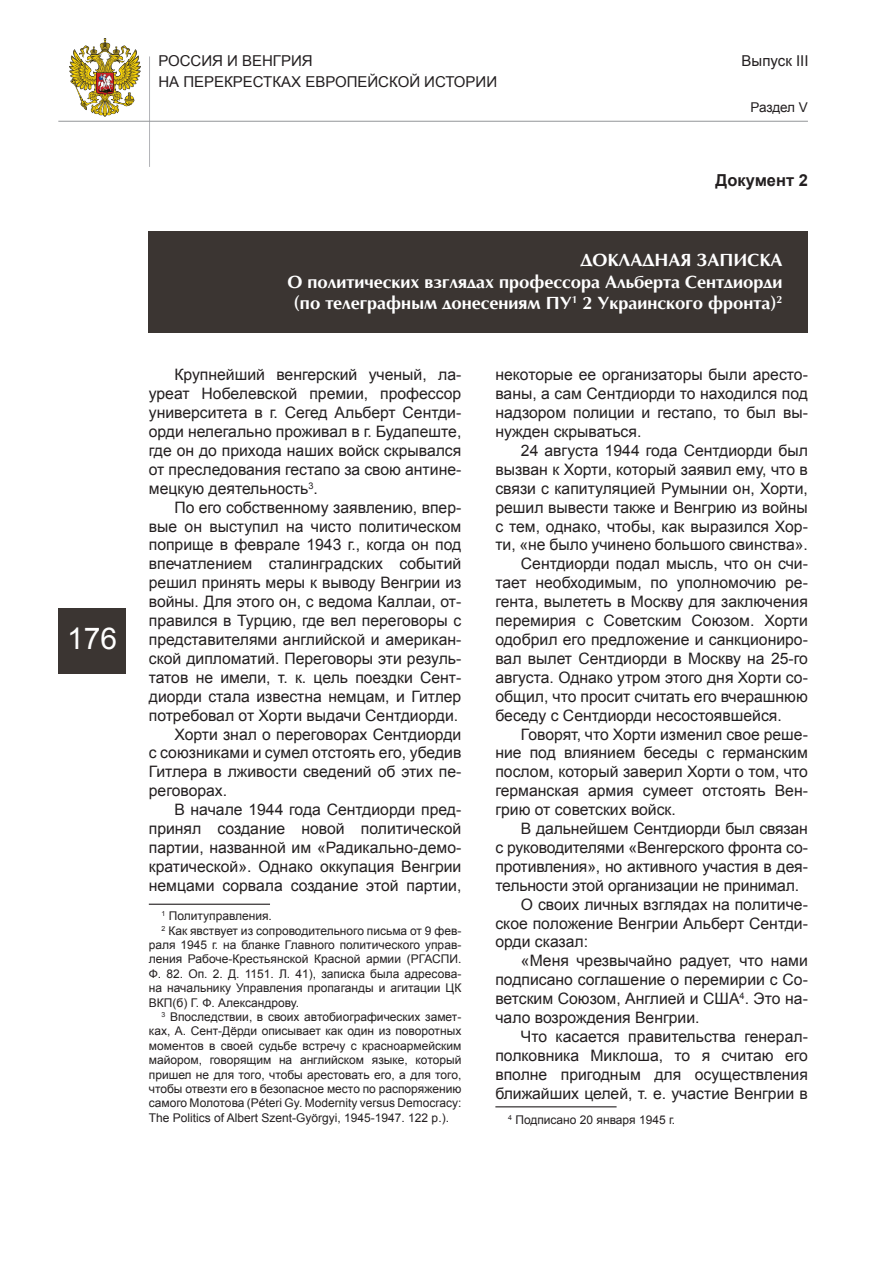
<style>
.page{position:relative;width:893px;height:1263px;background:#fff}
.page>*{position:absolute;margin:0;border:0;box-sizing:border-box;transform-origin:0 0}
.t1{font:30px "Arial";color:#fff}
.t2{font:700 18px/21.6px "AG Opus";color:#fff;text-align:right}
.t3{font:700 16.5px "Arial";color:#231f20}
.t4{font:15.75px/18.9px "Arial";color:#231f20;text-align:justify}
.t5{font:15px "Arial";color:#231f20}
.t6{font:13.5px "Arial";letter-spacing:-.02em;color:#231f20}
.t7{font:12px "Arial";color:#231f20}
</style>
<div class="page">
<hr style="left:149px;top:56px;width:1px;height:111px;background:#b2b3b7">
<hr style="left:58px;top:121px;width:750px;height:1px;background:#939598">
<div style="left:58px;top:608px;width:68px;height:66px;background:#3b3532"></div>
<img style="left:69px;top:38px;width:72px;height:78px">
<div style="left:149px;top:231px;width:659px;height:102px;background:#3b3532"></div>
<hr style="left:149px;top:904px;width:121px;height:1px;background:#231f20">
<hr style="left:495px;top:1106px;width:122px;height:1px;background:#231f20">
<h1 class="t1" style="left:67px;top:618px;width:52px">176</h1>
<p class="t5" style="left:158px;top:51px;width:156px">РОССИЯ И ВЕНГРИЯ</p>
<p class="t5" style="left:742px;top:51px;width:68px">Выпуск III</p>
<p class="t5" style="left:158px;top:72px;width:340px">НА ПЕРЕКРЕСТКАХ ЕВРОПЕЙСКОЙ ИСТОРИИ</p>
<p class="t6" style="left:750px;top:98px;width:59px">Раздел V</p>
<p class="t3" style="left:715px;top:170px;width:94px">Документ 2</p>
<p class="t2" style="left:287px;top:250px;width:497px">ДОКЛАДНАЯ ЗАПИСКА<br>О политических взглядах профессора Альберта Сентдиорди (по телеграфным донесениям ПУ<sup>1</sup> 2 Украинского фронта)<sup>2</sup></p>
<p class="t4" style="left:149px;top:366px;width:314px;text-indent:26px">Крупнейший венгерский ученый, ла&shy;уреат Нобелевской премии, профессор университета в г. Сегед Альберт Сентди&shy;орди нелегально проживал в г. Будапеште, где он до прихода наших войск скрывался от преследования гестапо за свою антине&shy;мецкую деятельность<sup>3</sup>.</p>
<p class="t4" style="left:174px;top:498px;width:289px">По его собственному заявлению, впер-</p>
<p class="t4" style="left:149px;top:517px;width:314px">вые он выступил на чисто политическом</p>
<p class="t4" style="left:149px;top:536px;width:314px">поприще в феврале 1943 г., когда он под</p>
<p class="t4" style="left:149px;top:555px;width:314px">впечатлением сталинградских событий</p>
<p class="t4" style="left:149px;top:573px;width:314px">решил принять меры к выводу Венгрии из</p>
<p class="t4" style="left:149px;top:592px;width:314px">войны. Для этого он, с ведома Каллаи, от-</p>
<p class="t4" style="left:149px;top:611px;width:314px">правился в Турцию, где вел переговоры с</p>
<p class="t4" style="left:149px;top:630px;width:314px">представителями английской и американ-</p>
<p class="t4" style="left:149px;top:649px;width:314px">ской дипломатий. Переговоры эти резуль-</p>
<p class="t4" style="left:149px;top:668px;width:314px">татов не имели, т. к. цель поездки Сент-</p>
<p class="t4" style="left:149px;top:687px;width:314px">диорди стала известна немцам, и Гитлер</p>
<p class="t4" style="left:149px;top:706px;width:311px">потребовал от Хорти выдачи Сентдиорди.</p>
<p class="t4" style="left:174px;top:725px;width:289px">Хорти знал о переговорах Сентдиорди</p>
<p class="t4" style="left:149px;top:744px;width:314px">с союзниками и сумел отстоять его, убедив</p>
<p class="t4" style="left:149px;top:762px;width:314px">Гитлера в лживости сведений об этих пе-</p>
<p class="t4" style="left:149px;top:781px;width:80px">реговорах.</p>
<p class="t4" style="left:174px;top:800px;width:288px">В начале 1944 года Сентдиорди пред-</p>
<p class="t4" style="left:149px;top:819px;width:314px">принял создание новой политической</p>
<p class="t4" style="left:149px;top:838px;width:314px">партии, названной им «Радикально-демо-</p>
<p class="t4" style="left:149px;top:857px;width:314px">кратической». Однако оккупация Венгрии</p>
<p class="t4" style="left:149px;top:876px;width:314px">немцами сорвала создание этой партии,</p>
<p class="t7" style="left:162px;top:908px;width:112px"><sup>1</sup> Политуправления.</p>
<p class="t7" style="left:162px;top:922px;width:301px"><sup>2</sup> Как явствует из сопроводительного письма от 9 фев-</p>
<p class="t7" style="left:149px;top:937px;width:314px">раля 1945 г. на бланке Главного политического управ-</p>
<p class="t7" style="left:149px;top:951px;width:314px">ления Рабоче-Крестьянской Красной армии (РГАСПИ.</p>
<p class="t7" style="left:149px;top:966px;width:314px">Ф. 82. Оп. 2. Д. 1151. Л. 41), записка была адресова-</p>
<p class="t7" style="left:149px;top:980px;width:314px">на начальнику Управления пропаганды и агитации ЦК</p>
<p class="t7" style="left:149px;top:994px;width:152px">ВКП(б) Г. Ф. Александрову.</p>
<p class="t7" style="left:162px;top:1009px;width:301px"><sup>3</sup> Впоследствии, в своих автобиографических замет-</p>
<p class="t7" style="left:149px;top:1023px;width:314px">ках, А. Сент-Дёрди описывает как один из поворотных</p>
<p class="t7" style="left:149px;top:1038px;width:314px">моментов в своей судьбе встречу с красноармейским</p>
<p class="t7" style="left:149px;top:1052px;width:314px">майором, говорящим на английском языке, который</p>
<p class="t7" style="left:149px;top:1066px;width:314px">пришел не для того, чтобы арестовать его, а для того,</p>
<p class="t7" style="left:149px;top:1081px;width:314px">чтобы отвезти его в безопасное место по распоряжению</p>
<p class="t7" style="left:149px;top:1095px;width:314px">самого Молотова (Péteri Gy. Modernity versus Democracy:</p>
<p class="t7" style="left:149px;top:1110px;width:302px">The Politics of Albert Szent-Györgyi, 1945-1947. 122 p.).</p>
<p class="t4" style="left:495px;top:366px;width:314px">некоторые ее организаторы были аресто&shy;ваны, а сам Сентдиорди то находился под надзором полиции и гестапо, то был вы&shy;нужден скрываться.</p>
<p class="t4" style="left:521px;top:441px;width:288px">24 августа 1944 года Сентдиорди был</p>
<p class="t4" style="left:495px;top:460px;width:314px">вызван к Хорти, который заявил ему, что в</p>
<p class="t4" style="left:495px;top:479px;width:314px">связи с капитуляцией Румынии он, Хорти,</p>
<p class="t4" style="left:495px;top:498px;width:314px">решил вывести также и Венгрию из войны</p>
<p class="t4" style="left:495px;top:517px;width:314px">с тем, однако, чтобы, как выразился Хор-</p>
<p class="t4" style="left:495px;top:536px;width:314px">ти, «не было учинено большого свинства».</p>
<p class="t4" style="left:521px;top:555px;width:289px">Сентдиорди подал мысль, что он счи-</p>
<p class="t4" style="left:495px;top:573px;width:314px">тает необходимым, по уполномочию ре-</p>
<p class="t4" style="left:495px;top:592px;width:314px">гента, вылететь в Москву для заключения</p>
<p class="t4" style="left:495px;top:611px;width:314px">перемирия с Советским Союзом. Хорти</p>
<p class="t4" style="left:495px;top:630px;width:314px">одобрил его предложение и санкциониро-</p>
<p class="t4" style="left:495px;top:649px;width:314px">вал вылет Сентдиорди в Москву на 25-го</p>
<p class="t4" style="left:495px;top:668px;width:314px">августа. Однако утром этого дня Хорти со-</p>
<p class="t4" style="left:495px;top:687px;width:314px">общил, что просит считать его вчерашнюю</p>
<p class="t4" style="left:495px;top:706px;width:288px">беседу с Сентдиорди несостоявшейся.</p>
<p class="t4" style="left:521px;top:725px;width:289px">Говорят, что Хорти изменил свое реше-</p>
<p class="t4" style="left:495px;top:744px;width:314px">ние под влиянием беседы с германским</p>
<p class="t4" style="left:495px;top:762px;width:314px">послом, который заверил Хорти о том, что</p>
<p class="t4" style="left:495px;top:781px;width:314px">германская армия сумеет отстоять Вен-</p>
<p class="t4" style="left:495px;top:800px;width:182px">грию от советских войск.</p>
<p class="t4" style="left:521px;top:819px;width:288px">В дальнейшем Сентдиорди был связан</p>
<p class="t4" style="left:495px;top:838px;width:314px">с руководителями «Венгерского фронта со-</p>
<p class="t4" style="left:495px;top:857px;width:314px">противления», но активного участия в дея-</p>
<p class="t4" style="left:495px;top:876px;width:305px">тельности этой организации не принимал.</p>
<p class="t4" style="left:521px;top:895px;width:289px">О своих личных взглядах на политиче-</p>
<p class="t4" style="left:495px;top:914px;width:314px">ское положение Венгрии Альберт Сентди-</p>
<p class="t4" style="left:495px;top:933px;width:94px">орди сказал:</p>
<p class="t4" style="left:521px;top:951px;width:289px">«Меня чрезвычайно радует, что нами</p>
<p class="t4" style="left:495px;top:970px;width:314px">подписано соглашение о перемирии с Со-</p>
<p class="t4" style="left:495px;top:989px;width:314px">ветским Союзом, Англией и США<sup>4</sup>. Это на-</p>
<p class="t4" style="left:495px;top:1008px;width:206px">чало возрождения Венгрии.</p>
<p class="t4" style="left:521px;top:1027px;width:288px">Что касается правительства генерал-</p>
<p class="t4" style="left:495px;top:1046px;width:314px">полковника Миклоша, то я считаю его</p>
<p class="t4" style="left:495px;top:1065px;width:314px">вполне пригодным для осуществления</p>
<p class="t4" style="left:495px;top:1084px;width:314px">ближайших целей, т. е. участие Венгрии в</p>
<p class="t7" style="left:508px;top:1111px;width:169px"><sup>4</sup> Подписано 20 января 1945 г.</p>
</div>
